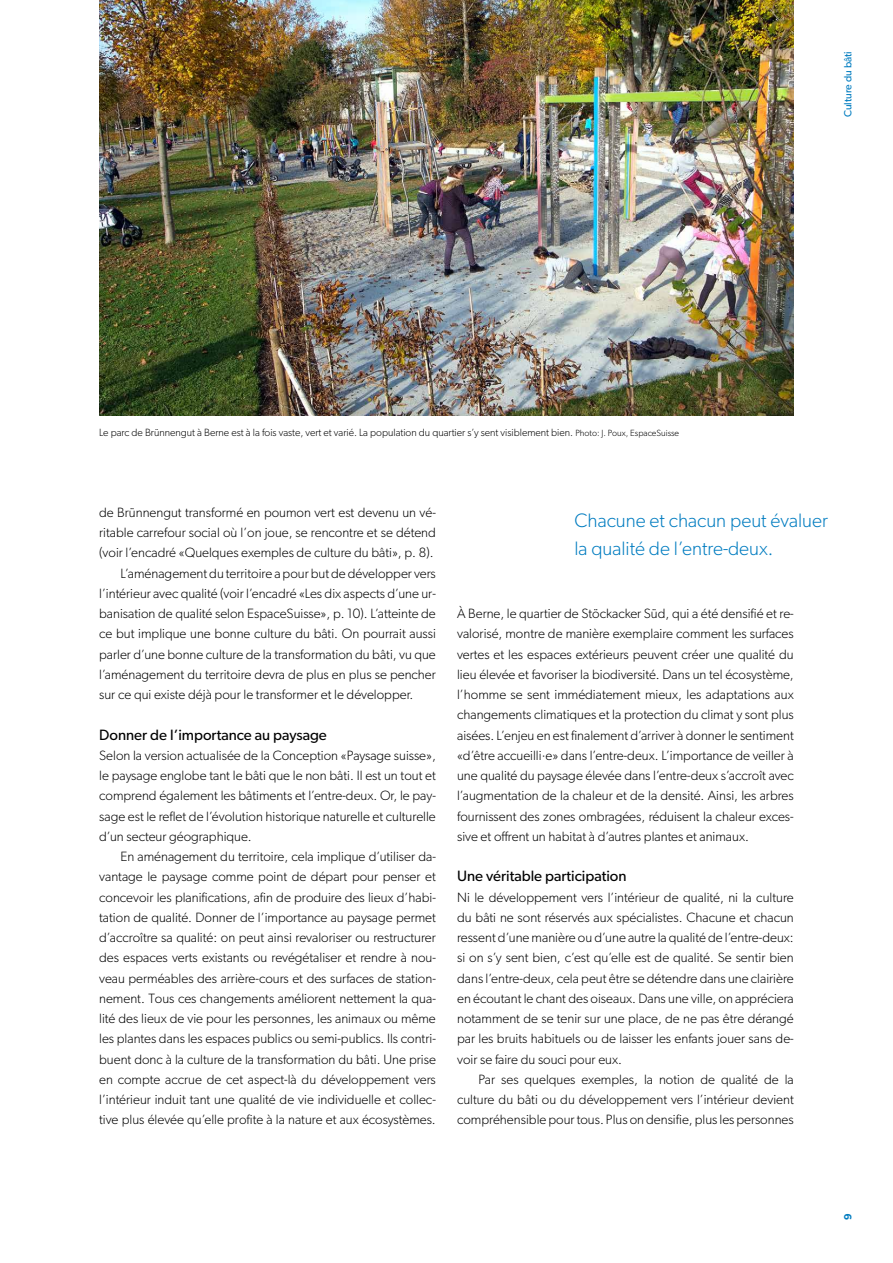
<style>
.page{position:relative;width:893px;height:1263px;background:#fff}
.page>*{position:absolute;margin:0;border:0;box-sizing:border-box;transform-origin:0 0}
.Zitat{font:300 19.5px/28.5px "Gibson";color:#007cc0}
.Untertitel{font:15px "Gibson";color:#000}
.Lauftext_Blocksatz_E{font:300 13.5px/20.2px "Gibson";color:#000;text-align:justify}
.Lauftext_Blocksatz{font:300 13.5px/20.2px "Gibson";color:#000;text-align:justify}
.Bildlegende_linksbün{font:300 10.5px "Gibson";color:#000}
.Obertitel_seitlich{font:10.5px "Gibson";color:#007cc0}
.Pagina{font:600 10.5px "Gibson";color:#007cc0}
.s1{font-size:9px}
</style>
<div class="page">
<img style="left:99px;top:0;width:695px;height:416px">
<p class="Obertitel_seitlich" style="left:841px;top:117px;width:68px;rotate:-90deg">Culture du bâti</p>
<p class="Bildlegende_linksbün" style="left:99px;top:426px;width:581px">Le parc de Brünnengut à Berne est à la fois vaste, vert et varié. La population du quartier s’y sent visiblement bien. <span class="s1">Photo: J. Poux, EspaceSuisse</span></p>
<p class="Lauftext_Blocksatz_E" style="left:99px;top:502px;width:338px">de Brünnengut transformé en poumon vert est devenu un vé&shy;ritable carrefour social où l’on joue, se rencontre et se détend (voir l’encadré «Quelques exemples de culture du bâti», p. 8).</p>
<p class="Lauftext_Blocksatz_E" style="left:99px;top:563px;width:338px;text-indent:21px">L’aménagement du territoire a pour but de développer vers l’intérieur avec qualité (voir l’encadré «Les dix aspects d’une ur&shy;banisation de qualité selon EspaceSuisse», p. 10). L’atteinte de ce but implique une bonne culture du bâti. On pourrait aussi parler d’une bonne culture de la transformation du bâti, vu que l’aménagement du territoire devra de plus en plus se pencher sur ce qui existe déjà pour le transformer et le développer.</p>
<p class="Untertitel" style="left:99px;top:725px;width:229px">Donner de l’importance au paysage</p>
<p class="Lauftext_Blocksatz" style="left:99px;top:745px;width:338px">Selon la version actualisée de la Conception «Paysage suisse», le paysage englobe tant le bâti que le non bâti. Il est un tout et comprend également les bâtiments et l’entre-deux. Or, le pay&shy;sage est le reflet de l’évolution historique naturelle et culturelle d’un secteur géographique.</p>
<p class="Lauftext_Blocksatz_E" style="left:99px;top:846px;width:338px;text-indent:21px">En aménagement du territoire, cela implique d’utiliser da&shy;vantage le paysage comme point de départ pour penser et concevoir les planifications, afin de produire des lieux d’habi&shy;tation de qualité. Donner de l’importance au paysage permet d’accroître sa qualité: on peut ainsi revaloriser ou restructurer des espaces verts existants ou revégétaliser et rendre à nou&shy;veau perméables des arrière-cours et des surfaces de station&shy;nement. Tous ces changements améliorent nettement la qua&shy;lité des lieux de vie pour les personnes, les animaux ou même les plantes dans les espaces publics ou semi-publics. Ils contri&shy;buent donc à la culture de la transformation du bâti. Une prise en compte accrue de cet aspect-là du développement vers l’intérieur induit tant une qualité de vie individuelle et collec&shy;tive plus élevée qu’elle profite à la nature et aux écosystèmes.</p>
<p class="Zitat" style="left:574px;top:506px;width:255px">Chacune et chacun peut évaluer la qualité de l’entre-deux.</p>
<p class="Lauftext_Blocksatz_E" style="left:457px;top:603px;width:338px">À Berne, le quartier de Stöckacker Süd, qui a été densifié et re&shy;valorisé, montre de manière exemplaire comment les surfaces vertes et les espaces extérieurs peuvent créer une qualité du lieu élevée et favoriser la biodiversité. Dans un tel écosystème, l’homme se sent immédiatement mieux, les adaptations aux changements climatiques et la protection du climat y sont plus aisées. L’enjeu en est finalement d’arriver à donner le sentiment «d’être accueilli·e» dans l’entre-deux. L’importance de veiller à une qualité du paysage élevée dans l’entre-deux s’accroît avec l’augmentation de la chaleur et de la densité. Ainsi, les arbres fournissent des zones ombragées, réduisent la chaleur exces&shy;sive et offrent un habitat à d’autres plantes et animaux.</p>
<p class="Untertitel" style="left:457px;top:867px;width:171px">Une véritable participation</p>
<p class="Lauftext_Blocksatz" style="left:457px;top:887px;width:338px">Ni le développement vers l’intérieur de qualité, ni la culture du bâti ne sont réservés aux spécialistes. Chacune et chacun ressent d’une manière ou d’une autre la qualité de l’entre-deux: si on s’y sent bien, c’est qu’elle est de qualité. Se sentir bien dans l’entre-deux, cela peut être se détendre dans une clairière en écoutant le chant des oiseaux. Dans une ville, on appréciera notamment de se tenir sur une place, de ne pas être dérangé par les bruits habituels ou de laisser les enfants jouer sans de&shy;voir se faire du souci pour eux.</p>
<p class="Lauftext_Blocksatz_E" style="left:457px;top:1069px;width:338px;text-indent:21px">Par ses quelques exemples, la notion de qualité de la culture du bâti ou du développement vers l’intérieur devient compréhensible pour tous. Plus on densifie, plus les personnes</p>
<p class="Pagina" style="left:842px;top:1220px;width:8px;rotate:-90deg">9</p>
</div>
